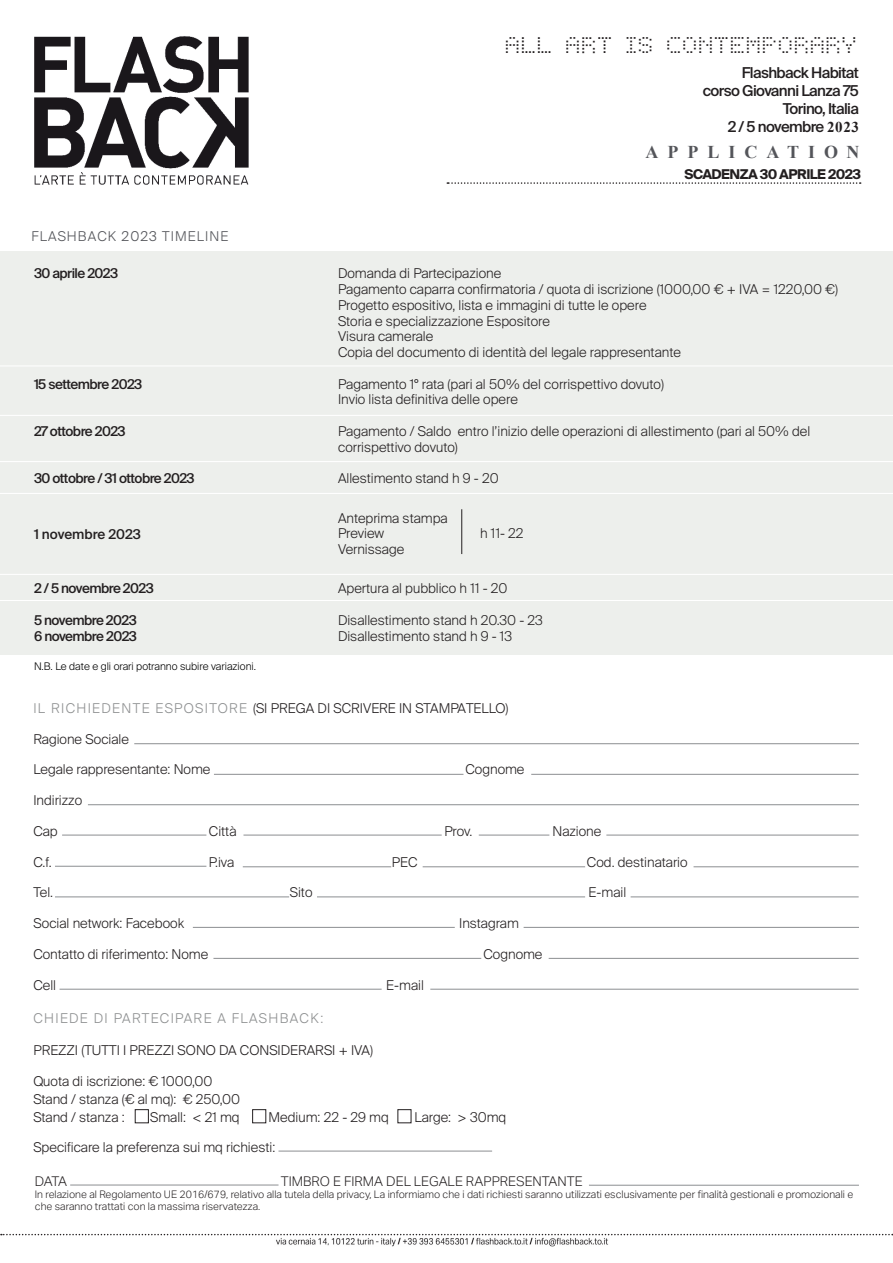
<style>
.page{position:relative;width:893px;height:1263px;background:#fff}
.page>*{position:absolute;margin:0;border:0;box-sizing:border-box;transform-origin:0 0}
.t1{font:19.5px "B Mreceipt A11";color:#231f20}
.t2{font:700 18px "Times New Roman";letter-spacing:.5em;color:#54555a}
.t3{font:500 15px "Suisse Intl";letter-spacing:-.04em;color:#231f20}
.Pa0{font:300 13.5px "Suisse Intl";color:#231f20}
.t4{font:500 13.5px "Suisse Intl";letter-spacing:-.04em;color:#231f20}
.t5{font:300 13.5px "Aktiv Grotesk";color:#231f20}
.t6{font:300 13.5px "Suisse Intl";letter-spacing:.1em;color:#8e9091}
.t7{font:300 13.5px "Suisse Intl";letter-spacing:.08em;color:#54555a}
.t8{font:700 13.5px "Suisse Intl";letter-spacing:-.04em;color:#231f20}
.t9{font:500 13.5px "Suisse Intl";color:#231f20}
.t10{font:300 10.5px/12px "Aktiv Grotesk";color:#231f20}
.t11{font:300 10.5px "Suisse Intl";color:#000001}
.s1{font-family:"Times New Roman";font-weight:700}
.s2{color:#8e9091}
</style>
<div class="page">
<div style="left:0;top:251px;width:893px;height:404px;background:#edefec"></div>
<hr style="left:134px;top:743px;width:725px;height:1px;background:#939598">
<hr style="left:531px;top:774px;width:328px;height:1px;background:#939598">
<hr style="left:214px;top:774px;width:249px;height:1px;background:#939598">
<hr style="left:88px;top:804px;width:771px;height:1px;background:#939598">
<hr style="left:62px;top:834px;width:144px;height:2px;background:#939598">
<hr style="left:243px;top:834px;width:199px;height:2px;background:#939598">
<hr style="left:479px;top:834px;width:70px;height:2px;background:#939598">
<hr style="left:606px;top:834px;width:253px;height:2px;background:#939598">
<hr style="left:693px;top:866px;width:166px;height:1px;background:#939598">
<hr style="left:423px;top:866px;width:162px;height:1px;background:#939598">
<hr style="left:243px;top:866px;width:148px;height:1px;background:#939598">
<hr style="left:55px;top:896px;width:234px;height:1px;background:#939598">
<hr style="left:317px;top:896px;width:268px;height:1px;background:#939598">
<hr style="left:631px;top:896px;width:228px;height:1px;background:#939598">
<hr style="left:55px;top:866px;width:151px;height:1px;background:#939598">
<hr style="left:193px;top:927px;width:262px;height:1px;background:#939598">
<hr style="left:524px;top:927px;width:335px;height:1px;background:#939598">
<hr style="left:549px;top:958px;width:310px;height:1px;background:#939598">
<hr style="left:430px;top:989px;width:429px;height:1px;background:#939598">
<hr style="left:213px;top:958px;width:268px;height:1px;background:#939598">
<hr style="left:60px;top:989px;width:322px;height:1px;background:#939598">
<hr style="left:461px;top:509px;width:1px;height:45px;background:#231f20">
<img style="left:34px;top:36px;width:215px;height:149px">
<hr style="left:70px;top:1184px;width:209px;height:1px;background:#939598">
<hr style="left:589px;top:1185px;width:270px;height:1px;background:#939598">
<svg style="left:447px;top:182px;width:414px;height:2px"></svg>
<img style="left:274px;top:1235px;width:335px;height:12px">
<svg style="left:1px;top:1234px;width:892px;height:1px"></svg>
<hr style="left:0;top:365px;width:893px;height:1px;background:#fff">
<hr style="left:0;top:415px;width:893px;height:1px;background:#fff">
<hr style="left:0;top:461px;width:893px;height:1px;background:#fff">
<hr style="left:0;top:493px;width:893px;height:1px;background:#fff">
<hr style="left:0;top:574px;width:893px;height:1px;background:#fff">
<hr style="left:0;top:600px;width:893px;height:1px;background:#fff">
<div style="left:135px;top:1109px;width:14px;height:14px;border:1px solid #231f20"></div>
<div style="left:252px;top:1109px;width:14px;height:14px;border:1px solid #231f20"></div>
<div style="left:398px;top:1109px;width:13px;height:14px;border:1px solid #231f20"></div>
<hr style="left:278px;top:1150px;width:214px;height:1px;background:#939598">
<p class="t1" style="left:506px;top:37px;width:354px">ALL ART IS CONTEMPORARY</p>
<p class="t3" style="left:742px;top:64px;width:119px">Flashback Habitat</p>
<p class="t3" style="left:703px;top:82px;width:158px">corso Giovanni Lanza 75</p>
<p class="t3" style="left:783px;top:100px;width:78px">Torino, Italia</p>
<p class="t3" style="left:728px;top:118px;width:133px">2 / 5 novembre <span class="s1">2023</span></p>
<p class="t2" style="left:645px;top:140px;width:215px">APPLICATION</p>
<p class="t7" style="left:31px;top:228px;width:199px">FLASHBACK 2023 TIMELINE</p>
<p class="t4" style="left:34px;top:266px;width:86px">30 aprile 2023</p>
<p class="t4" style="left:34px;top:376px;width:110px">15 settembre 2023</p>
<p class="t4" style="left:34px;top:423px;width:93px">27 ottobre 2023</p>
<p class="t4" style="left:34px;top:470px;width:162px">30 ottobre / 31 ottobre 2023</p>
<p class="t9" style="left:34px;top:527px;width:109px">1 novembre 2023</p>
<p class="t4" style="left:34px;top:581px;width:121px">2 / 5 novembre 2023</p>
<p class="t4" style="left:34px;top:612px;width:104px">5 novembre 2023</p>
<p class="t4" style="left:34px;top:628px;width:104px">6 novembre 2023</p>
<p class="t11" style="left:34px;top:660px;width:223px">N.B. Le date e gli orari potranno subire variazioni.</p>
<p class="t8" style="left:684px;top:166px;width:178px">SCADENZA 30 APRILE 2023</p>
<p class="Pa0" style="left:338px;top:266px;width:165px">Domanda di Partecipazione</p>
<p class="Pa0" style="left:338px;top:281px;width:501px">Pagamento caparra confirmatoria / quota di iscrizione (1000,00 € + IVA = 1220,00 €)</p>
<p class="Pa0" style="left:338px;top:297px;width:310px">Progetto espositivo, lista e immagini di tutte le opere</p>
<p class="Pa0" style="left:338px;top:313px;width:213px">Storia e specializzazione Espositore</p>
<p class="Pa0" style="left:338px;top:329px;width:97px">Visura camerale</p>
<p class="Pa0" style="left:338px;top:344px;width:344px">Copia del documento di identità del legale rappresentante</p>
<p class="Pa0" style="left:338px;top:376px;width:327px">Pagamento 1° rata (pari al 50% del corrispettivo dovuto)</p>
<p class="Pa0" style="left:338px;top:392px;width:181px">Invio lista definitiva delle opere</p>
<p class="Pa0" style="left:338px;top:423px;width:474px">Pagamento / Saldo entro l’inizio delle operazioni di allestimento (pari al 50% del</p>
<p class="Pa0" style="left:338px;top:439px;width:121px">corrispettivo dovuto)</p>
<p class="Pa0" style="left:338px;top:470px;width:162px">Allestimento stand h 9 - 20</p>
<p class="Pa0" style="left:338px;top:510px;width:111px">Anteprima stampa</p>
<p class="Pa0" style="left:338px;top:526px;width:48px">Preview</p>
<p class="Pa0" style="left:480px;top:526px;width:45px">h 11- 22</p>
<p class="Pa0" style="left:338px;top:541px;width:68px">Vernissage</p>
<p class="Pa0" style="left:338px;top:581px;width:171px">Apertura al pubblico h 11 - 20</p>
<p class="Pa0" style="left:338px;top:612px;width:206px">Disallestimento stand h 20.30 - 23</p>
<p class="Pa0" style="left:338px;top:628px;width:175px">Disallestimento stand h 9 - 13</p>
<p class="Pa0" style="left:33px;top:700px;width:477px"><span class="s2">IL RICHIEDENTE ESPOSITORE</span> (SI PREGA DI SCRIVERE IN STAMPATELLO)</p>
<p class="Pa0" style="left:33px;top:731px;width:97px">Ragione Sociale</p>
<p class="Pa0" style="left:33px;top:762px;width:179px">Legale rappresentante: Nome</p>
<p class="Pa0" style="left:465px;top:762px;width:61px">Cognome</p>
<p class="Pa0" style="left:33px;top:792px;width:50px">Indirizzo</p>
<p class="Pa0" style="left:33px;top:823px;width:26px">Cap</p>
<p class="Pa0" style="left:209px;top:823px;width:29px">Città</p>
<p class="Pa0" style="left:444px;top:823px;width:30px">Prov.</p>
<p class="Pa0" style="left:552px;top:823px;width:50px">Nazione</p>
<p class="Pa0" style="left:33px;top:854px;width:20px">C.f.</p>
<p class="Pa0" style="left:209px;top:854px;width:27px">P.iva</p>
<p class="Pa0" style="left:392px;top:854px;width:27px">PEC</p>
<p class="Pa0" style="left:587px;top:854px;width:102px">Cod. destinatario</p>
<p class="Pa0" style="left:33px;top:885px;width:21px">Tel.</p>
<p class="Pa0" style="left:290px;top:885px;width:24px">Sito</p>
<p class="Pa0" style="left:588px;top:885px;width:39px">E-mail</p>
<p class="Pa0" style="left:33px;top:915px;width:152px">Social network: Facebook</p>
<p class="Pa0" style="left:459px;top:915px;width:61px">Instagram</p>
<p class="Pa0" style="left:33px;top:946px;width:176px">Contatto di riferimento: Nome</p>
<p class="Pa0" style="left:483px;top:946px;width:61px">Cognome</p>
<p class="Pa0" style="left:33px;top:977px;width:24px">Cell</p>
<p class="Pa0" style="left:386px;top:977px;width:39px">E-mail</p>
<p class="t6" style="left:33px;top:1010px;width:291px">CHIEDE DI PARTECIPARE A FLASHBACK:</p>
<p class="Pa0" style="left:33px;top:1042px;width:341px">PREZZI (TUTTI I PREZZI SONO DA CONSIDERARSI + IVA)</p>
<p class="Pa0" style="left:33px;top:1073px;width:180px">Quota di iscrizione: € 1000,00</p>
<p class="Pa0" style="left:33px;top:1091px;width:208px">Stand / stanza (€ al mq): € 250,00</p>
<p class="Pa0" style="left:33px;top:1109px;width:93px">Stand / stanza :</p>
<p class="Pa0" style="left:150px;top:1109px;width:91px">Small: &lt; 21 mq</p>
<p class="Pa0" style="left:269px;top:1109px;width:122px">Medium: 22 - 29 mq</p>
<p class="Pa0" style="left:414px;top:1109px;width:93px">Large: &gt; 30mq</p>
<p class="Pa0" style="left:33px;top:1139px;width:243px">Specificare la preferenza sui mq richiesti:</p>
<p class="t5" style="left:35px;top:1173px;width:34px">DATA</p>
<p class="t5" style="left:281px;top:1173px;width:303px">TIMBRO E FIRMA DEL LEGALE RAPPRESENTANTE</p>
<p class="t10" style="left:35px;top:1188px;width:820px">In relazione al Regolamento UE 2016/679, relativo alla tutela della privacy, La informiamo che i dati richiesti saranno utilizzati esclusivamente per finalità gestionali e promozionali e che saranno trattati con la massima riservatezza.</p>
</div>
